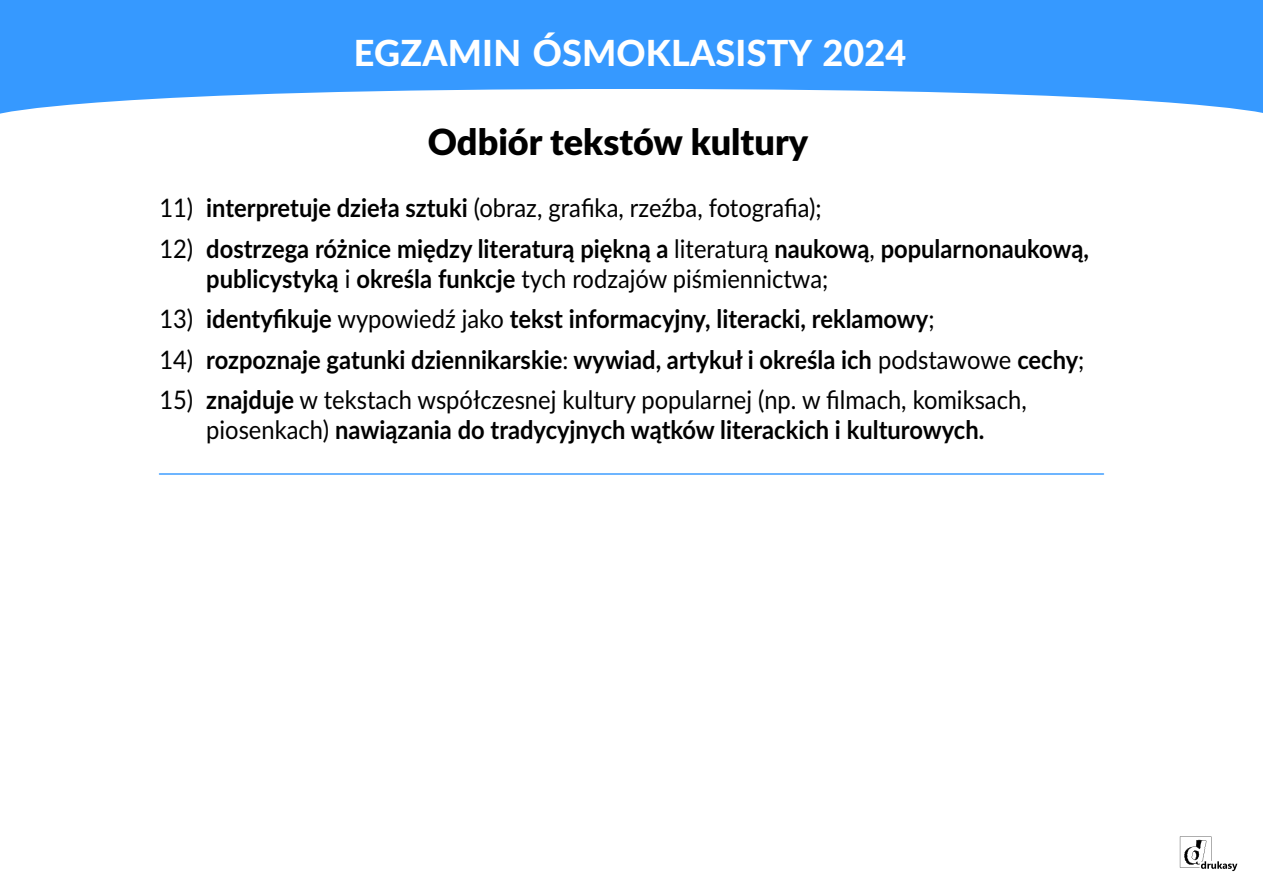
<style>
.page{position:relative;width:1263px;height:893px;background:#fff}
.page>*{position:absolute;margin:0;border:0;box-sizing:border-box;transform-origin:0 0}
.t1{font:800 36px "Lato";letter-spacing:.005em;color:#fff}
.t2{font:900 36px "Lato";color:#000}
.t3{font:700 25.5px "Lato";color:#000;scale:.93 1}
.t4{font:25.5px "Lato";color:#000;scale:.93 1}
.s1{font-weight:700}
.s2{font-weight:400}
</style>
<div class="page">
<svg style="left:0;top:0;width:1263px;height:114px;fill:#3699ff"></svg>
<svg style="left:1180px;top:836px;width:57px;height:35px"></svg>
<hr style="left:159px;top:473px;width:944px;height:2px;background:#3699ff">
<p class="t1" style="left:354px;top:37px;width:554px">EGZAMIN ÓSMOKLASISTY 2024</p>
<p class="t2" style="left:428px;top:126px;width:382px">Odbiór tekstów kultury</p>
<p class="t4" style="left:159px;top:197px;width:38px">11)</p>
<p class="t4" style="left:206px;top:197px;width:663px"><span class="s1">interpretuje dzieła sztuki</span> (obraz, grafika, rzeźba, fotografia);</p>
<p class="t4" style="left:159px;top:237px;width:38px">12)</p>
<p class="t3" style="left:206px;top:237px;width:951px">dostrzega różnice między literaturą piękną a <span class="s2">literaturą</span> naukową<span class="s2">,</span> popularnonaukową,</p>
<p class="t4" style="left:206px;top:267px;width:670px"><span class="s1">publicystyką</span> i <span class="s1">określa funkcje</span> tych rodzajów piśmiennictwa;</p>
<p class="t4" style="left:159px;top:308px;width:38px">13)</p>
<p class="t3" style="left:206px;top:308px;width:785px">identyfikuje <span class="s2">wypowiedź jako</span> tekst informacyjny, literacki, reklamowy<span class="s2">;</span></p>
<p class="t4" style="left:159px;top:348px;width:38px">14)</p>
<p class="t3" style="left:206px;top:348px;width:946px">rozpoznaje gatunki dziennikarskie<span class="s2">:</span> wywiad, artykuł i określa ich <span class="s2">podstawowe</span> cechy<span class="s2">;</span></p>
<p class="t4" style="left:159px;top:389px;width:38px">15)</p>
<p class="t4" style="left:206px;top:389px;width:884px"><span class="s1">znajduje</span> w tekstach współczesnej kultury popularnej (np. w filmach, komiksach,</p>
<p class="t3" style="left:206px;top:419px;width:838px"><span class="s2">piosenkach)</span> nawiązania do tradycyjnych wątków literackich i kulturowych.</p>
</div>
